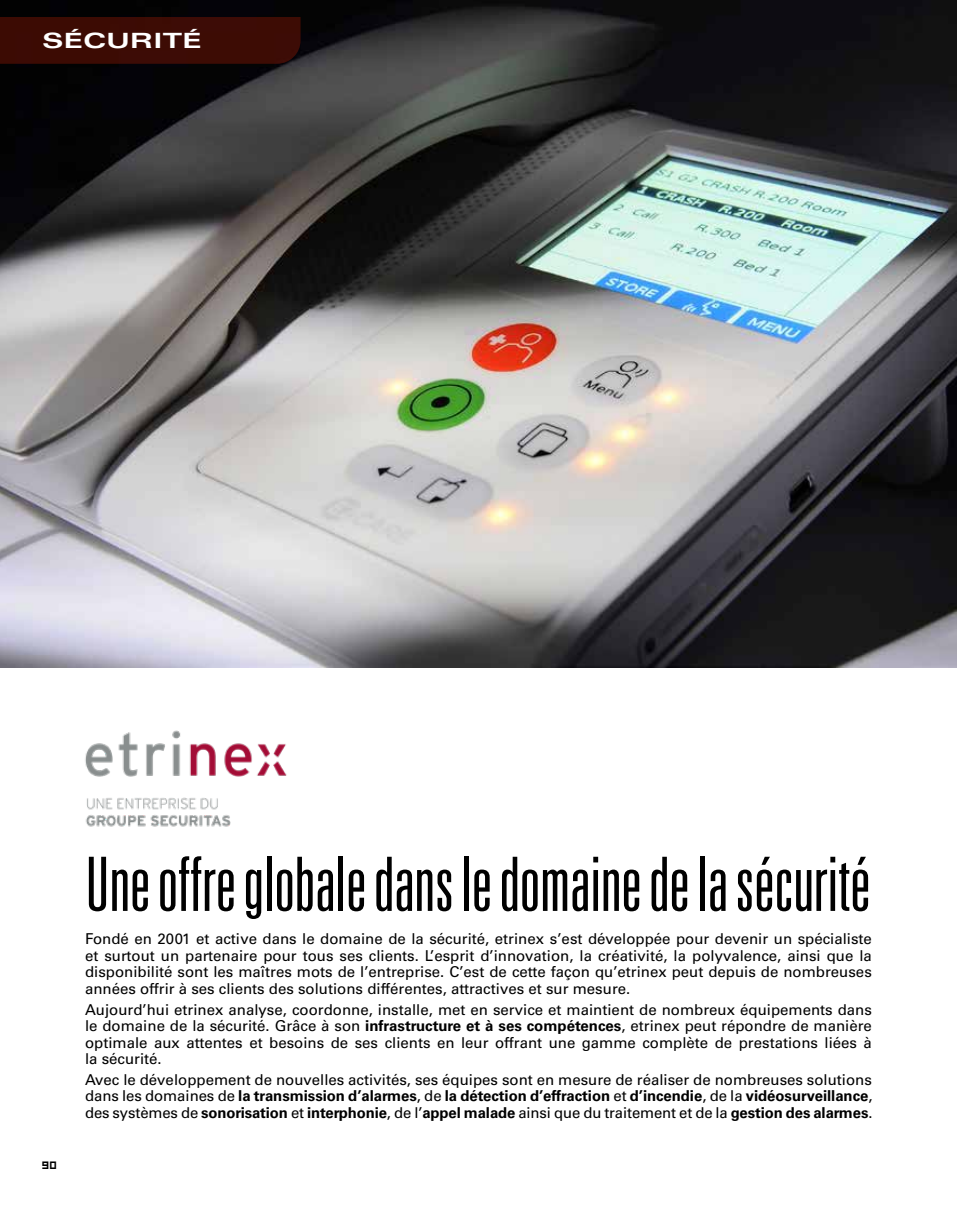
<style>
.page{position:relative;width:957px;height:1212px;background:#fff}
.page>*{position:absolute;margin:0;border:0;box-sizing:border-box;transform-origin:0 0}
.t1{font:300 ultra-condensed 75px "Univers LT Std";letter-spacing:-.005em;color:#000}
.t2{font:700 expanded 21px "Univers LT Std";color:#fff;scale:1.25 1}
.t3{font:15px/16.5px "Univers LT Std";color:#000;text-align:justify}
.t4{font:12px "Hooge 0555";color:#000}
.s1{font-weight:700}
</style>
<div class="page">
<img style="left:0;top:0;width:957px;height:668px">
<div style="left:0;top:17px;width:300px;height:47px;background:#3d0c04"></div>
<img style="left:85px;top:730px;width:202px;height:97px">
<h2 class="t2" style="left:42px;top:29px;width:129px">SÉCURITÉ</h2>
<p class="t4" style="left:43px;top:1157px;width:16px">90</p>
<h1 class="t1" style="left:85px;top:845px;width:787px">Une offre globale dans le domaine de la sécurité</h1>
<p class="t3" style="left:85px;top:931px;width:788px">Fondé en 2001 et active dans le domaine de la sécurité, etrinex s’est développée pour devenir un spécialiste et surtout un partenaire pour tous ses clients. L’esprit d’innovation, la créativité, la polyvalence, ainsi que la disponibilité sont les maîtres mots de l’entreprise. C’est de cette façon qu’etrinex peut depuis de nombreuses années offrir à ses clients des solutions différentes, attractives et sur mesure.</p>
<p class="t3" style="left:85px;top:1001px;width:788px">Aujourd’hui etrinex analyse, coordonne, installe, met en service et maintient de nombreux équipements dans le domaine de la sécurité. Grâce à son <span class="s1">infrastructure et à ses compétences</span>, etrinex peut répondre de manière optimale aux attentes et besoins de ses clients en leur offrant une gamme complète de prestations liées à la sécurité.</p>
<p class="t3" style="left:85px;top:1071px;width:789px">Avec le développement de nouvelles activités, ses équipes sont en mesure de réaliser de nombreuses solutions dans les domaines de <span class="s1">la transmission d’alarmes</span>, de <span class="s1">la détection d’effraction</span> et <span class="s1">d’incendie</span>, de la <span class="s1">vidéosurveillance</span>, des systèmes de <span class="s1">sonorisation</span> et <span class="s1">interphonie</span>, de l’<span class="s1">appel malade</span> ainsi que du traitement et de la <span class="s1">gestion des alarmes</span>.</p>
</div>
